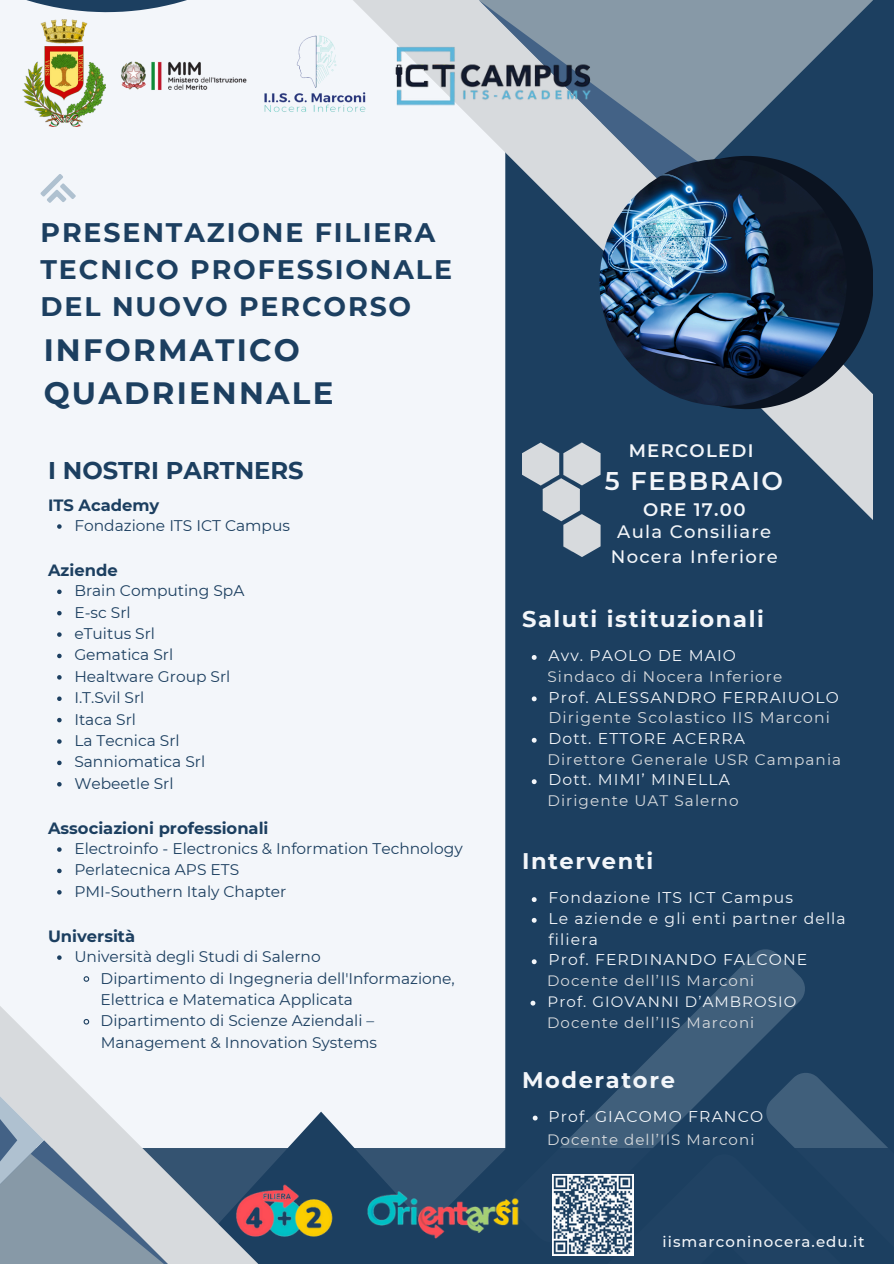
<style>
.page{position:relative;width:894px;height:1264px;background:#fff}
.page>*{position:absolute;margin:0;border:0;box-sizing:border-box;transform-origin:0 0}
.t1{font:700 30.75px/42.8px "Montserrat";letter-spacing:.07em;color:#1c3f60}
.t2{font:700 26.85px/37.2px "Montserrat";letter-spacing:.07em;color:#1c3f60}
.t3{font:600 25.5px "Montserrat";letter-spacing:.07em;color:#f3f6fa}
.t4{font:700 24.15px "Montserrat";color:#1c3f60}
.t5{font:700 22.5px "Montserrat";letter-spacing:.07em;color:#f3f6fa}
.t6{font:500 18px "Montserrat";letter-spacing:.07em;color:#f3f6fa}
.t7{font:600 18px "Montserrat";letter-spacing:.07em;color:#f3f6fa}
.t8{font:700 16.35px "Montserrat";color:#1c3f60}
.t9{font:15.6px/20.7px "Montserrat";letter-spacing:.07em;color:#f3f6fa}
.t10{font:15.6px/20.7px "Montserrat";letter-spacing:.07em;color:#d7dadd}
.t11{font:15.45px/21.3px "Montserrat";color:#1c3f60}
.t12{font:15.15px "Montserrat";letter-spacing:.07em;color:#d7dadd}
.t13{font:15px "Montserrat";letter-spacing:.07em;color:#d7dadd}
.t14{font:15px "Montserrat";letter-spacing:.07em;color:#f3f6fa}
.t15{font:500 15px "Montserrat";letter-spacing:.07em;color:#f3f6fa}
.s1{color:#f3f6fa}
</style>
<div class="page">
<div style="left:0;top:0;width:893px;height:1263px;background:#1c3f60"></div>
<svg style="left:0;top:0;width:352px;height:44px;fill:#f3f6fa"></svg>
<div style="left:0;top:44px;width:505px;height:1104px;background:#f3f6fa"></div>
<svg style="left:352px;top:0;width:520px;height:520px"></svg>
<svg style="left:478px;top:0;width:227px;height:197px;background:#9caab7"></svg>
<svg style="left:620px;top:156px;width:252px;height:253px"></svg>
<svg style="left:531px;top:949px;width:357px;height:199px"></svg>
<svg style="left:276px;top:1148px;width:358px;height:108px"></svg>
<svg style="left:0;top:907px;width:276px;height:356px;background:#dee4ea"></svg>
<img style="left:599px;top:159px;width:247px;height:247px;border-radius:50%">
<svg style="left:41px;top:174px;width:34px;height:29px"></svg>
<img style="left:228px;top:1177px;width:118px;height:74px">
<img style="left:352px;top:1180px;width:190px;height:70px">
<img style="left:552px;top:1174px;width:81px;height:81px">
<img style="left:22px;top:19px;width:84px;height:107px">
<img style="left:262px;top:21px;width:106px;height:107px">
<img style="left:391px;top:43px;width:205px;height:63px">
<img style="left:112px;top:2px;width:144px;height:144px">
<svg style="left:522px;top:442px;width:78px;height:115px"></svg>
<svg style="left:57px;top:524px;width:5px;height:5px"></svg>
<svg style="left:57px;top:589px;width:5px;height:5px"></svg>
<svg style="left:57px;top:611px;width:5px;height:4px"></svg>
<svg style="left:57px;top:632px;width:5px;height:5px"></svg>
<svg style="left:57px;top:653px;width:5px;height:5px"></svg>
<svg style="left:57px;top:675px;width:5px;height:4px"></svg>
<svg style="left:57px;top:696px;width:5px;height:5px"></svg>
<svg style="left:57px;top:718px;width:5px;height:4px"></svg>
<svg style="left:57px;top:739px;width:5px;height:4px"></svg>
<svg style="left:57px;top:760px;width:5px;height:5px"></svg>
<svg style="left:57px;top:782px;width:5px;height:4px"></svg>
<svg style="left:57px;top:847px;width:5px;height:4px"></svg>
<svg style="left:57px;top:868px;width:5px;height:5px"></svg>
<svg style="left:57px;top:890px;width:5px;height:4px"></svg>
<svg style="left:57px;top:955px;width:5px;height:4px"></svg>
<svg style="left:83px;top:975px;width:7px;height:7px"></svg>
<svg style="left:0;top:998px;width:186px;height:265px;background:#c4cdd5"></svg>
<svg style="left:531px;top:655px;width:5px;height:5px"></svg>
<svg style="left:531px;top:696px;width:5px;height:5px"></svg>
<svg style="left:531px;top:737px;width:5px;height:5px"></svg>
<svg style="left:531px;top:779px;width:5px;height:5px"></svg>
<svg style="left:531px;top:897px;width:5px;height:5px"></svg>
<svg style="left:531px;top:917px;width:5px;height:5px"></svg>
<svg style="left:531px;top:959px;width:5px;height:5px"></svg>
<svg style="left:530px;top:1000px;width:5px;height:5px"></svg>
<svg style="left:532px;top:1115px;width:5px;height:5px"></svg>
<p class="t2" style="left:41px;top:214px;width:413px">PRESENTAZIONE FILIERA<br>TECNICO PROFESSIONALE<br>DEL NUOVO PERCORSO</p>
<p class="t1" style="left:44px;top:329px;width:291px">INFORMATICO<br>QUADRIENNALE</p>
<p class="t4" style="left:48px;top:455px;width:257px">I NOSTRI PARTNERS</p>
<p class="t8" style="left:48px;top:495px;width:113px">ITS Academy</p>
<p class="t11" style="left:74px;top:515px;width:217px">Fondazione ITS ICT Campus</p>
<p class="t8" style="left:48px;top:560px;width:71px">Aziende</p>
<p class="t11" style="left:74px;top:580px;width:171px">Brain Computing SpA</p>
<h4 class="t11" style="left:74px;top:601px;width:58px">E-sc Srl</h4>
<p class="t11" style="left:74px;top:623px;width:82px">eTuitus Srl</p>
<p class="t11" style="left:74px;top:644px;width:100px">Gematica Srl</p>
<p class="t11" style="left:74px;top:665px;width:157px">Healtware Group Srl</p>
<p class="t11" style="left:74px;top:687px;width:72px">I.T.Svil Srl</p>
<p class="t11" style="left:74px;top:708px;width:63px">Itaca Srl</p>
<p class="t11" style="left:74px;top:729px;width:107px">La Tecnica Srl</p>
<p class="t11" style="left:74px;top:751px;width:132px">Sanniomatica Srl</p>
<h2 class="t11" style="left:74px;top:772px;width:101px">Webeetle Srl</h2>
<h1 class="t8" style="left:48px;top:818px;width:222px">Associazioni professionali</h1>
<p class="t11" style="left:74px;top:837px;width:390px">Electroinfo - Electronics &amp; Information Technology</p>
<p class="t11" style="left:74px;top:859px;width:166px">Perlatecnica APS ETS</p>
<p class="t11" style="left:74px;top:880px;width:213px">PMI-Southern Italy Chapter</p>
<h5 class="t8" style="left:48px;top:926px;width:88px">Università</h5>
<p class="t11" style="left:74px;top:945px;width:248px">Università degli Studi di Salerno</p>
<p class="t11" style="left:101px;top:967px;width:355px">Dipartimento di Ingegneria dell'Informazione,<br>Elettrica e Matematica Applicata</p>
<p class="t11" style="left:101px;top:1010px;width:275px">Dipartimento di Scienze Aziendali –</p>
<p class="t11" style="left:101px;top:1031px;width:278px">Management &amp; Innovation Systems</p>
<p class="t7" style="left:628px;top:440px;width:126px">MERCOLEDI</p>
<p class="t3" style="left:604px;top:465px;width:180px">5 FEBBRAIO</p>
<p class="t6" style="left:617px;top:521px;width:155px">Aula Consiliare</p>
<p class="t6" style="left:610px;top:546px;width:168px">Nocera Inferiore</p>
<p class="t7" style="left:643px;top:498px;width:104px">ORE 17.00</p>
<p class="t5" style="left:522px;top:605px;width:243px">Saluti istituzionali</p>
<h5 class="t9" style="left:548px;top:645px;width:189px">Avv. PAOLO DE MAIO</h5>
<p class="t12" style="left:547px;top:667px;width:236px">Sindaco di Nocera Inferiore</p>
<p class="t10" style="left:548px;top:686px;width:292px"><span class="s1">Prof. ALESSANDRO FERRAIUOLO<br></span>Dirigente Scolastico IIS Marconi</p>
<p class="t9" style="left:548px;top:728px;width:198px">Dott. ETTORE ACERRA</p>
<h5 class="t12" style="left:547px;top:750px;width:295px">Direttore Generale USR Campania</h5>
<p class="t9" style="left:548px;top:769px;width:183px">Dott. MIMI’ MINELLA</p>
<p class="t12" style="left:547px;top:791px;width:193px">Dirigente UAT Salerno</p>
<p class="t5" style="left:522px;top:847px;width:133px">Interventi</p>
<p class="t9" style="left:548px;top:887px;width:246px">Fondazione ITS ICT Campus</p>
<p class="t9" style="left:548px;top:908px;width:299px">Le aziende e gli enti partner della filiera</p>
<p class="t9" style="left:548px;top:949px;width:260px">Prof. FERDINANDO FALCONE</p>
<h5 class="t13" style="left:547px;top:971px;width:209px">Docente dell’IIS Marconi</h5>
<p class="t14" style="left:547px;top:992px;width:250px">Prof. GIOVANNI D’AMBROSIO</p>
<h3 class="t13" style="left:547px;top:1012px;width:209px">Docente dell’IIS Marconi</h3>
<p class="t5" style="left:522px;top:1066px;width:154px">Moderatore</p>
<p class="t9" style="left:548px;top:1106px;width:216px">Prof. GIACOMO FRANCO</p>
<p class="t13" style="left:547px;top:1130px;width:209px">Docente dell’IIS Marconi</p>
<p class="t15" style="left:662px;top:1232px;width:204px">iismarconinocera.edu.it</p>
</div>
